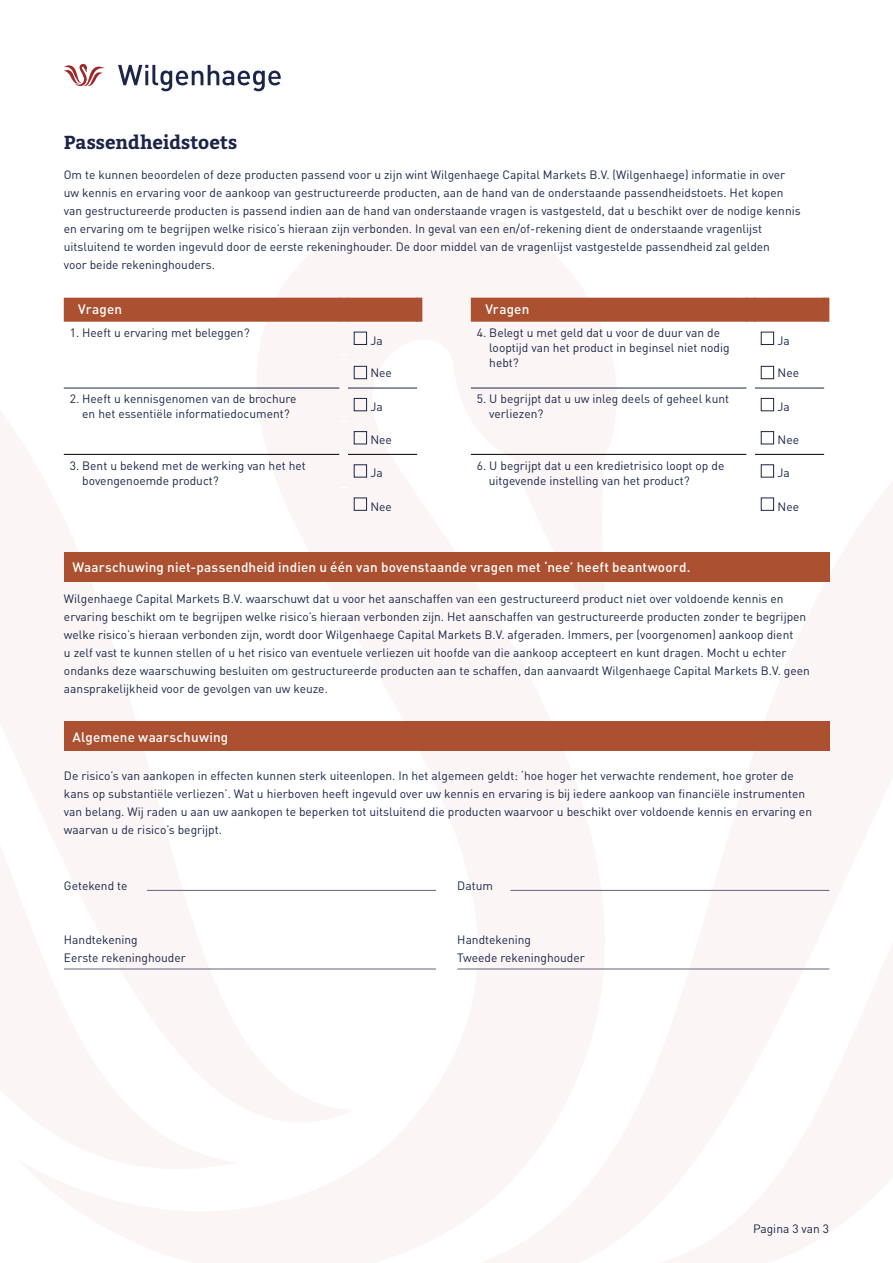
<style>
.page{position:relative;width:893px;height:1263px;background:#fff}
.page>*{position:absolute;margin:0;border:0;box-sizing:border-box;transform-origin:0 0}
.t1{font:700 18.75px "Bitter";color:#1b2549}
.t2{font:500 13.5px "DIN Pro";letter-spacing:.01em;color:#fff}
.t3{font:12px/18px "DIN Pro";color:#1b2549}
</style>
<div class="page">
<svg style="left:63px;top:297px;width:606px;height:672px"></svg>
<svg style="left:118px;top:65px;width:163px;height:26px"></svg>
<svg style="left:64px;top:63px;width:41px;height:24px"></svg>
<div style="left:64px;top:552px;width:765px;height:29px;background:#ab5131"></div>
<div style="left:64px;top:722px;width:765px;height:29px;background:#ab5131"></div>
<hr style="left:457px;top:969px;width:372px;height:1px;background:#676280">
<hr style="left:510px;top:890px;width:319px;height:1px;background:#676280">
<hr style="left:147px;top:890px;width:289px;height:1px;background:#676280">
<hr style="left:64px;top:969px;width:372px;height:1px;background:#676280">
<hr style="left:471px;top:388px;width:275px;height:1px;background:#1b2549">
<hr style="left:755px;top:388px;width:69px;height:1px;background:#1b2549">
<hr style="left:471px;top:454px;width:275px;height:1px;background:#000">
<hr style="left:755px;top:454px;width:69px;height:1px;background:#000">
<div style="left:471px;top:298px;width:358px;height:24px;background:#ab5131"></div>
<div style="left:761px;top:332px;width:13px;height:13px;border:1px solid #1b2549"></div>
<div style="left:761px;top:366px;width:13px;height:13px;border:1px solid #1b2549"></div>
<div style="left:761px;top:398px;width:13px;height:13px;border:1px solid #1b2549"></div>
<div style="left:761px;top:431px;width:13px;height:13px;border:1px solid #1b2549"></div>
<div style="left:761px;top:465px;width:13px;height:12px;border:1px solid #1b2549"></div>
<div style="left:761px;top:498px;width:13px;height:12px;border:1px solid #1b2549"></div>
<hr style="left:64px;top:388px;width:275px;height:1px;background:#1b2549">
<hr style="left:348px;top:388px;width:69px;height:1px;background:#1b2549">
<hr style="left:64px;top:454px;width:275px;height:1px;background:#000">
<hr style="left:348px;top:454px;width:69px;height:1px;background:#000">
<div style="left:64px;top:298px;width:358px;height:24px;background:#ab5131"></div>
<div style="left:354px;top:332px;width:13px;height:13px;border:1px solid #1b2549"></div>
<div style="left:354px;top:366px;width:13px;height:13px;border:1px solid #1b2549"></div>
<div style="left:354px;top:398px;width:13px;height:13px;border:1px solid #1b2549"></div>
<div style="left:354px;top:431px;width:13px;height:13px;border:1px solid #1b2549"></div>
<div style="left:354px;top:465px;width:13px;height:12px;border:1px solid #1b2549"></div>
<div style="left:354px;top:498px;width:13px;height:12px;border:1px solid #1b2549"></div>
<h1 class="t1" style="left:64px;top:131px;width:175px">Passendheidstoets</h1>
<p class="t3" style="left:64px;top:165px;width:738px">Om te kunnen beoordelen of deze producten passend voor u zijn wint Wilgenhaege Capital Markets B.V. (Wilgenhaege) informatie in over uw kennis en ervaring voor de aankoop van gestructureerde producten, aan de hand van de onderstaande passendheidstoets. Het kopen van gestructureerde producten is passend indien aan de hand van onderstaande vragen is vastgesteld, dat u beschikt over de nodige kennis en ervaring om te begrijpen welke risico’s hieraan zijn verbonden. In geval van een en/of-rekening dient de onderstaande vragenlijst uitsluitend te worden ingevuld door de eerste rekeninghouder. De door middel van de vragenlijst vastgestelde passendheid zal gelden<br>voor beide rekeninghouders.</p>
<p class="t2" style="left:78px;top:300px;width:46px">Vragen</p>
<p class="t3" style="left:70px;top:323px;width:181px">1. Heeft u ervaring met beleggen?</p>
<p class="t3" style="left:370px;top:331px;width:14px">Ja</p>
<p class="t3" style="left:370px;top:363px;width:23px">Nee</p>
<p class="t3" style="left:70px;top:391px;width:228px;line-height:15px;text-align:center">2. Heeft u kennisgenomen van de brochure en het essentiële informatiedocument?</p>
<p class="t3" style="left:370px;top:397px;width:14px">Ja</p>
<p class="t3" style="left:370px;top:430px;width:23px">Nee</p>
<p class="t3" style="left:82px;top:457px;width:225px;line-height:15px;text-indent:-12px">3. Bent u bekend met de werking van het het bovengenoemde product?</p>
<p class="t3" style="left:370px;top:463px;width:14px">Ja</p>
<p class="t3" style="left:370px;top:497px;width:23px">Nee</p>
<p class="t2" style="left:485px;top:300px;width:46px">Vragen</p>
<p class="t3" style="left:489px;top:325px;width:242px;line-height:15px;text-indent:-12px">4. Belegt u met geld dat u voor de duur van de looptijd van het product in beginsel niet nodig hebt?</p>
<p class="t3" style="left:777px;top:331px;width:14px">Ja</p>
<p class="t3" style="left:777px;top:363px;width:23px">Nee</p>
<p class="t3" style="left:489px;top:391px;width:241px;line-height:15px;text-indent:-12px">5. U begrijpt dat u uw inleg deels of geheel kunt verliezen?</p>
<p class="t3" style="left:777px;top:397px;width:14px">Ja</p>
<p class="t3" style="left:777px;top:430px;width:23px">Nee</p>
<p class="t3" style="left:489px;top:457px;width:237px;line-height:15px;text-indent:-12px">6. U begrijpt dat u een kredietrisico loopt op de uitgevende instelling van het product?</p>
<p class="t3" style="left:777px;top:463px;width:14px">Ja</p>
<p class="t3" style="left:777px;top:497px;width:23px">Nee</p>
<p class="t2" style="left:72px;top:558px;width:619px">Waarschuwing niet-passendheid indien u één van bovenstaande vragen met ‘nee’ heeft beantwoord.</p>
<p class="t3" style="left:64px;top:589px;width:747px">Wilgenhaege Capital Markets B.V. waarschuwt dat u voor het aanschaffen van een gestructureerd product niet over voldoende kennis en ervaring beschikt om te begrijpen welke risico’s hieraan verbonden zijn. Het aanschaffen van gestructureerde producten zonder te begrijpen welke risico’s hieraan verbonden zijn, wordt door Wilgenhaege Capital Markets B.V. afgeraden. Immers, per (voorgenomen) aankoop dient<br>u zelf vast te kunnen stellen of u het risico van eventuele verliezen uit hoofde van die aankoop accepteert en kunt dragen. Mocht u echter ondanks deze waarschuwing besluiten om gestructureerde producten aan te schaffen, dan aanvaardt Wilgenhaege Capital Markets B.V. geen aansprakelijkheid voor de gevolgen van uw keuze.</p>
<p class="t2" style="left:72px;top:727px;width:157px">Algemene waarschuwing</p>
<p class="t3" style="left:64px;top:766px;width:750px">De risico’s van aankopen in effecten kunnen sterk uiteenlopen. In het algemeen geldt: ‘hoe hoger het verwachte rendement, hoe groter de kans op substantiële verliezen’. Wat u hierboven heeft ingevuld over uw kennis en ervaring is bij iedere aankoop van financiële instrumenten van belang. Wij raden u aan uw aankopen te beperken tot uitsluitend die producten waarvoor u beschikt over voldoende kennis en ervaring en waarvan u de risico’s begrijpt.</p>
<p class="t3" style="left:64px;top:876px;width:65px">Getekend te</p>
<p class="t3" style="left:64px;top:930px;width:123px">Handtekening<br>Eerste rekeninghouder</p>
<p class="t3" style="left:457px;top:876px;width:37px">Datum</p>
<p class="t3" style="left:457px;top:930px;width:129px">Handtekening<br>Tweede rekeninghouder</p>
<p class="t3" style="left:753px;top:1219px;width:78px">Pagina 3 van 3</p>
</div>
